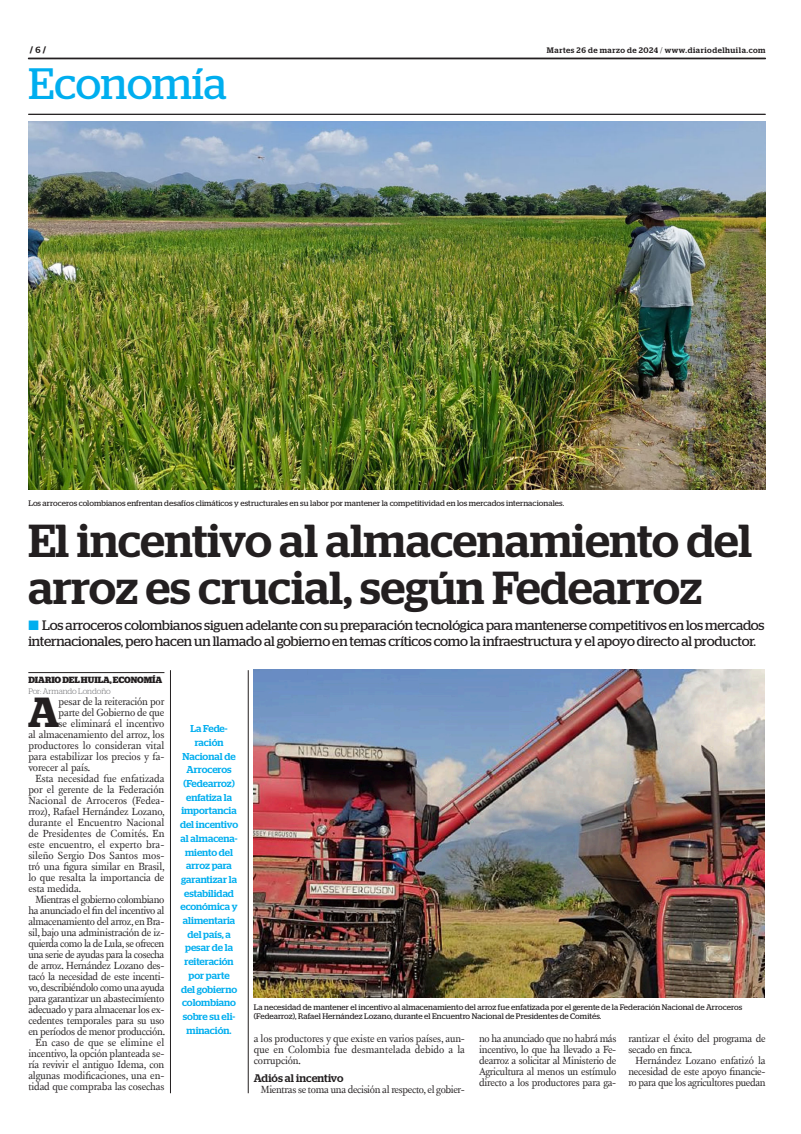
<style>
.page{position:relative;width:801px;height:1134px;background:#fff}
.page>*{position:absolute;margin:0;border:0;box-sizing:border-box;transform-origin:0 0}
.TITULO{font:500 46.2px/46.2px "Stag";color:#231f20}
.t1{font:43.9px "Stag";letter-spacing:-.005em;color:#00aeef}
.TEXTO_UNO{font:600 42px "Stag";color:#231f20}
.SUMARIO{font:13.7px/16.5px "Stag";letter-spacing:-.015em;color:#231f20}
.INTERTITULO{font:500 11px "Stag";letter-spacing:.005em;color:#231f20}
.TEXTO{font:10.6px/11px "New Fournier BP";letter-spacing:-.025em;color:#231f20;text-align:justify}
.TEXTO_UNO-2{font:10.6px "New Fournier BP";letter-spacing:-.01em;color:#231f20}
.DESTACADO_AZUL{font:500 10px/13.7px "Stag";color:#00aeef;text-align:center}
.CREDITO_1{font:700 9px "Stag";color:#231f20}
.PIE_DE_FOTO{font:8px/9px "Stag";letter-spacing:.01em;color:#231f20}
.t2{font:500 8px "Stag";letter-spacing:.065em;color:#231f20}
.CREDITO_2{font:300 8px "Stag";letter-spacing:-.005em;color:#6c6d70}
.s1{font-weight:500}
.s2{font-weight:300}
.s3{color:#00aeef}
</style>
<div class="page">
<svg style="left:28px;top:58px;width:737px;height:1px"></svg>
<hr style="left:28px;top:114px;width:737px;height:1px;background:#231f20">
<img style="left:28px;top:121px;width:737px;height:368px">
<img style="left:254px;top:670px;width:510px;height:328px">
<hr style="left:28px;top:672px;width:136px;height:1px;background:#231f20">
<hr style="left:170px;top:670px;width:1px;height:423px;background:#231f20">
<hr style="left:248px;top:670px;width:1px;height:423px;background:#231f20">
<p class="CREDITO_1" style="left:30px;top:45px;width:18px">/ <span class="s1">6</span> /</p>
<p class="t2" style="left:547px;top:45px;width:220px">Martes 26 de marzo de 2024 <span class="s2">/</span> www.diariodelhuila.com</p>
<p class="t1" style="left:28px;top:58px;width:200px">Economía</p>
<p class="PIE_DE_FOTO" style="left:28px;top:498px;width:537px">Los arroceros colombianos enfrentan desafíos climáticos y estructurales en su labor por mantener la competitividad en los mercados internacionales.</p>
<p class="TITULO" style="left:28px;top:518px;width:725px">El incentivo al almacenamiento del arroz es crucial, según Fedearroz</p>
<p class="SUMARIO" style="left:28px;top:616px;width:738px"><span class="s3">■</span> Los arroceros colombianos siguen adelante con su preparación tecnológica para mantenerse competitivos en los mercados internacionales, pero hacen un llamado al gobierno en temas críticos como la infraestructura y el apoyo directo al productor.</p>
<p class="CREDITO_1" style="left:28px;top:674px;width:135px">DIARIO DEL HUILA, ECONOMÍA</p>
<p class="CREDITO_2" style="left:28px;top:686px;width:84px">Por: Armando Londoño</p>
<p class="TEXTO_UNO" style="left:28px;top:687px;width:33px">A</p>
<p class="TEXTO_UNO-2" style="left:59px;top:694px;width:107px">pesar de la reiteración por</p>
<p class="TEXTO_UNO-2" style="left:59px;top:705px;width:107px">parte del Gobierno de que</p>
<p class="TEXTO_UNO-2" style="left:59px;top:716px;width:107px">se eliminará el incentivo</p>
<p class="TEXTO_UNO-2" style="left:28px;top:727px;width:138px">al almacenamiento del arroz, los</p>
<p class="TEXTO_UNO-2" style="left:28px;top:738px;width:138px">productores lo consideran vital</p>
<p class="TEXTO_UNO-2" style="left:28px;top:749px;width:138px">para estabilizar los precios y fa-</p>
<p class="TEXTO_UNO-2" style="left:28px;top:760px;width:63px">vorecer al país.</p>
<p class="TEXTO" style="left:28px;top:773px;width:138px;text-indent:7px">Esta necesidad fue enfatizada por el gerente de la Federación Nacional de Arroceros (Fedea&shy;rroz), Rafael Hernández Lozano, durante el Encuentro Nacional de Presidentes de Comités. En este encuentro, el experto bra&shy;sileño Sergio Dos Santos mos&shy;tró una figura similar en Brasil, lo que resalta la importancia de esta medida.</p>
<p class="TEXTO" style="left:28px;top:894px;width:138px;text-indent:7px">Mientras el gobierno colombiano ha anunciado el fin del incentivo al almacenamiento del arroz, en Bra&shy;sil, bajo una administración de iz&shy;quierda como la de Lula, se ofrecen una serie de ayudas para la cosecha de arroz. Hernández Lozano des&shy;tacó la necesidad de este incenti&shy;vo, describiéndolo como una ayuda para garantizar un abastecimiento adecuado y para almacenar los ex&shy;cedentes temporales para su uso en períodos de menor producción.</p>
<p class="TEXTO" style="left:28px;top:1037px;width:138px;text-indent:7px">En caso de que se elimine el incentivo, la opción planteada se&shy;ría revivir el antiguo Idema, con algunas modificaciones, una en&shy;tidad que compraba las cosechas</p>
<p class="TEXTO" style="left:254px;top:1033px;width:213px">a los productores y que existe en varios países, aun&shy;que en Colombia fue desmantelada debido a la corrupción.</p>
<p class="DESTACADO_AZUL" style="left:180px;top:722px;width:60px">La Fede&shy;ración<br>Nacional de<br>Arroceros (Fedearroz) enfatiza la importancia del incentivo al almacena&shy;miento del arroz para garantizar la estabilidad económica y alimentaria del país, a pesar de la reiteración por parte<br>del gobierno colombiano sobre su eli&shy;minación.</p>
<p class="PIE_DE_FOTO" style="left:254px;top:1002px;width:490px">La necesidad de mantener el incentivo al almacenamiento del arroz fue enfatizada por el gerente de la Federación Nacional de Arroceros (Fedearroz), Rafael Hernández Lozano, durante el Encuentro Nacional de Presidentes de Comités.</p>
<p class="TEXTO" style="left:479px;top:1033px;width:139px">no ha anunciado que no habrá más incentivo, lo que ha llevado a Fe&shy;dearroz a solicitar al Ministerio de Agricultura al menos un estímulo directo a los productores para ga-</p>
<p class="TEXTO" style="left:628px;top:1033px;width:139px">rantizar el éxito del programa de secado en finca.</p>
<p class="TEXTO" style="left:628px;top:1055px;width:139px;text-indent:7px">Hernández Lozano enfatizó la necesidad de este apoyo financie&shy;ro para que los agricultores puedan</p>
<p class="INTERTITULO" style="left:254px;top:1071px;width:91px">Adiós al incentivo</p>
<p class="TEXTO" style="left:261px;top:1084px;width:206px">Mientras se toma una decisión al respecto, el gobier-</p>
</div>
